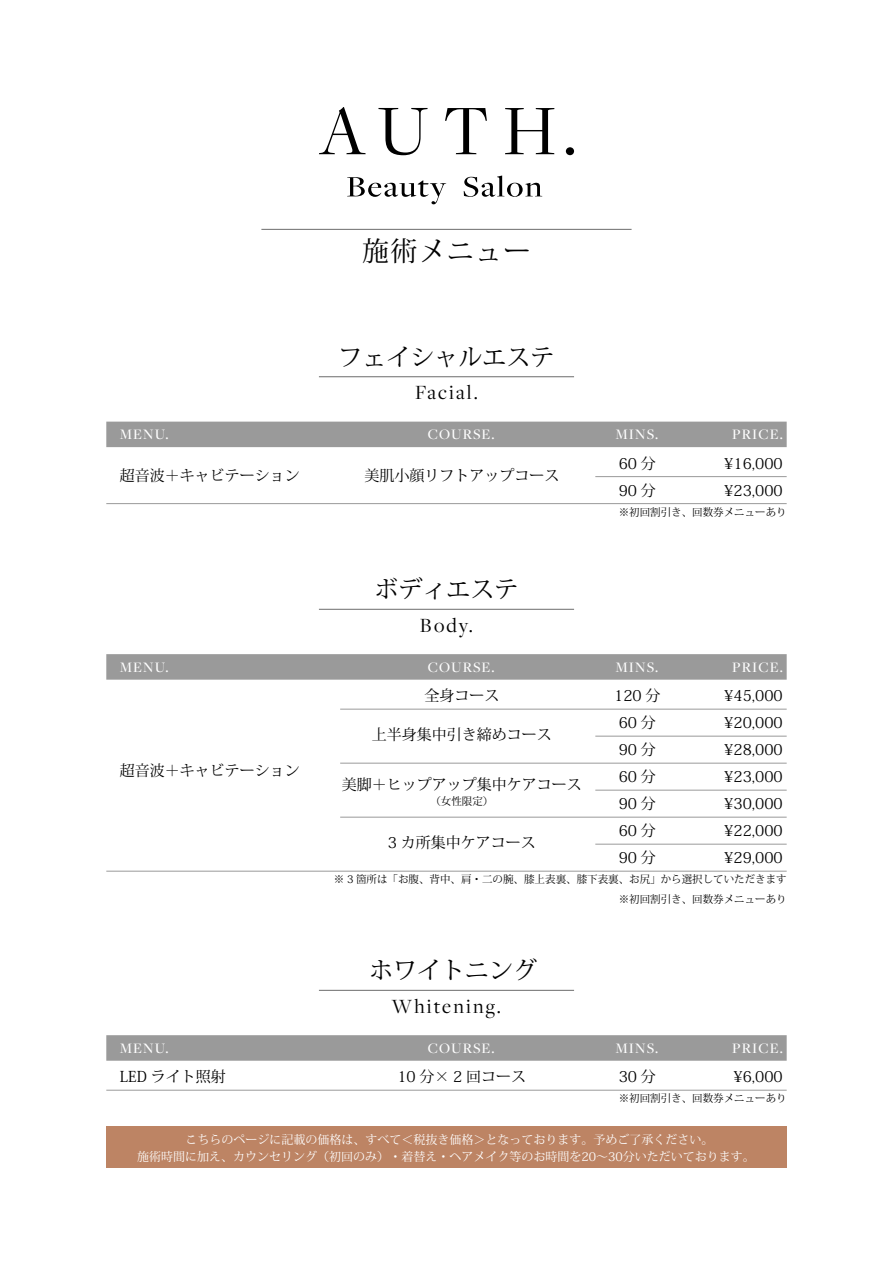
<style>
.page{position:relative;width:893px;height:1263px;background:#fff}
.page>*{position:absolute;margin:0;border:0;box-sizing:border-box;transform-origin:0 0}
.t1{font:27px "Koz Min Pr 6 N";letter-spacing:.05em;color:#000}
.t2{font:24px "Koz Min Pr 6 N";color:#000}
.t3{font:21px "Freight Disp Pro";letter-spacing:.1em;color:#000}
.t4{font:15px "Koz Min Pr 6 N";color:#000}
.t5{font:500 15px "Freight Disp Pro";letter-spacing:.07em;color:#fff}
.t6{font:12px/17px "Koz Min Pr 6 N";color:#fff;text-align:center}
.t7{font:10.5px/19.5px "Koz Min Pr 6 N";color:#000;text-align:right}
</style>
<div class="page">
<hr style="left:319px;top:376px;width:255px;height:1px;background:#6c6c6c">
<div style="left:106px;top:422px;width:681px;height:25px;background:#9a9a9a"></div>
<hr style="left:595px;top:476px;width:192px;height:1px;background:#9a9a9a">
<hr style="left:106px;top:503px;width:681px;height:1px;background:#9a9a9a">
<hr style="left:319px;top:609px;width:255px;height:1px;background:#6c6c6c">
<div style="left:106px;top:654px;width:681px;height:26px;background:#9a9a9a"></div>
<hr style="left:340px;top:709px;width:447px;height:1px;background:#9a9a9a">
<hr style="left:595px;top:736px;width:192px;height:1px;background:#9a9a9a">
<hr style="left:340px;top:763px;width:447px;height:1px;background:#9a9a9a">
<hr style="left:595px;top:790px;width:192px;height:1px;background:#9a9a9a">
<hr style="left:340px;top:817px;width:447px;height:1px;background:#9a9a9a">
<hr style="left:595px;top:844px;width:192px;height:1px;background:#9a9a9a">
<hr style="left:106px;top:871px;width:681px;height:1px;background:#9a9a9a">
<hr style="left:319px;top:990px;width:255px;height:1px;background:#6c6c6c">
<div style="left:106px;top:1035px;width:681px;height:26px;background:#9a9a9a"></div>
<hr style="left:106px;top:1090px;width:681px;height:1px;background:#9a9a9a">
<hr style="left:261px;top:229px;width:371px;height:1px;background:#6c6c6c">
<svg style="left:347px;top:177px;width:99px;height:27px"></svg>
<svg style="left:464px;top:175px;width:78px;height:22px"></svg>
<svg style="left:319px;top:107px;width:47px;height:47px"></svg>
<svg style="left:378px;top:108px;width:50px;height:47px"></svg>
<svg style="left:445px;top:108px;width:42px;height:46px"></svg>
<svg style="left:505px;top:108px;width:49px;height:46px"></svg>
<div style="left:566px;top:147px;width:8px;height:8px;background:#000;border-radius:50%"></div>
<div style="left:106px;top:1126px;width:681px;height:41px;background:#bd8464"></div>
<h1 class="t1" style="left:362px;top:236px;width:170px">施術メニュー</h1>
<h2 class="t2" style="left:338px;top:343px;width:218px">フェイシャルエステ</h2>
<h3 class="t3" style="left:415px;top:379px;width:64px">Facial.</h3>
<p class="t5" style="left:120px;top:424px;width:50px">MENU.</p>
<p class="t5" style="left:428px;top:424px;width:68px">COURSE.</p>
<p class="t5" style="left:615px;top:424px;width:44px">MINS.</p>
<p class="t5" style="left:732px;top:424px;width:52px">PRICE.</p>
<p class="t4" style="left:120px;top:467px;width:181px">超音波＋キャビテーション</p>
<p class="t4" style="left:364px;top:467px;width:196px">美肌小顔リフトアップコース</p>
<p class="t4" style="left:619px;top:455px;width:39px">60分</p>
<p class="t4" style="left:724px;top:455px;width:60px">¥16,000</p>
<p class="t4" style="left:619px;top:482px;width:39px">90分</p>
<p class="t7" style="left:619px;top:502px;width:169px">※初回割引き、回数券メニューあり</p>
<p class="t4" style="left:724px;top:482px;width:60px">¥23,000</p>
<h2 class="t2" style="left:374px;top:576px;width:146px">ボディエステ</h2>
<h3 class="t3" style="left:420px;top:611px;width:55px">Body.</h3>
<p class="t5" style="left:120px;top:657px;width:50px">MENU.</p>
<p class="t5" style="left:428px;top:657px;width:68px">COURSE.</p>
<p class="t5" style="left:615px;top:657px;width:44px">MINS.</p>
<p class="t5" style="left:732px;top:657px;width:52px">PRICE.</p>
<p class="t4" style="left:424px;top:687px;width:76px">全身コース</p>
<p class="t4" style="left:614px;top:687px;width:48px">120 分</p>
<p class="t4" style="left:724px;top:687px;width:60px">¥45,000</p>
<p class="t4" style="left:372px;top:726px;width:181px">上半身集中引き締めコース</p>
<p class="t4" style="left:619px;top:714px;width:39px">60分</p>
<p class="t4" style="left:619px;top:741px;width:39px">90分</p>
<p class="t4" style="left:724px;top:714px;width:60px">¥20,000</p>
<p class="t4" style="left:724px;top:741px;width:60px">¥28,000</p>
<p class="t4" style="left:120px;top:762px;width:181px">超音波＋キャビテーション</p>
<p class="t4" style="left:342px;top:776px;width:241px">美脚＋ヒップアップ集中ケアコース</p>
<p class="t4" style="left:619px;top:768px;width:39px">60分</p>
<p class="t4" style="left:724px;top:768px;width:60px">¥23,000</p>
<p class="t7" style="left:430px;top:791px;width:64px">（女性限定）</p>
<p class="t4" style="left:619px;top:795px;width:39px">90分</p>
<p class="t4" style="left:724px;top:795px;width:60px">¥30,000</p>
<p class="t4" style="left:619px;top:822px;width:39px">60 分</p>
<p class="t4" style="left:724px;top:822px;width:60px">¥22,000</p>
<p class="t4" style="left:388px;top:834px;width:149px">3 カ所集中ケアコース</p>
<p class="t4" style="left:619px;top:849px;width:39px">90分</p>
<p class="t7" style="left:334px;top:870px;width:454px">※ 3 箇所は「お腹、背中、肩・二の腕、膝上表裏、膝下表裏、お尻」から選択していただきます※初回割引き、回数券メニューあり</p>
<p class="t4" style="left:724px;top:849px;width:60px">¥29,000</p>
<h2 class="t2" style="left:369px;top:957px;width:169px">ホワイトニング</h2>
<h3 class="t3" style="left:392px;top:992px;width:111px">Whitening.</h3>
<p class="t5" style="left:120px;top:1038px;width:50px">MENU.</p>
<p class="t5" style="left:428px;top:1038px;width:68px">COURSE.</p>
<p class="t5" style="left:615px;top:1038px;width:44px">MINS.</p>
<p class="t5" style="left:732px;top:1038px;width:52px">PRICE.</p>
<p class="t4" style="left:120px;top:1068px;width:107px">LED ライト照射</p>
<p class="t4" style="left:397px;top:1068px;width:130px">10 分× 2 回コース</p>
<p class="t4" style="left:619px;top:1068px;width:39px">30分</p>
<p class="t4" style="left:733px;top:1068px;width:51px">¥6,000</p>
<p class="t7" style="left:619px;top:1089px;width:169px">※初回割引き、回数券メニューあり</p>
<p class="t6" style="left:137px;top:1131px;width:619px">こちらのページに記載の価格は、すべて＜税抜き価格＞となっております。予めご了承ください。<br>施術時間に加え、カウンセリング（初回のみ）・着替え・ヘアメイク等のお時間を20～30分いただいております。</p>
</div>
